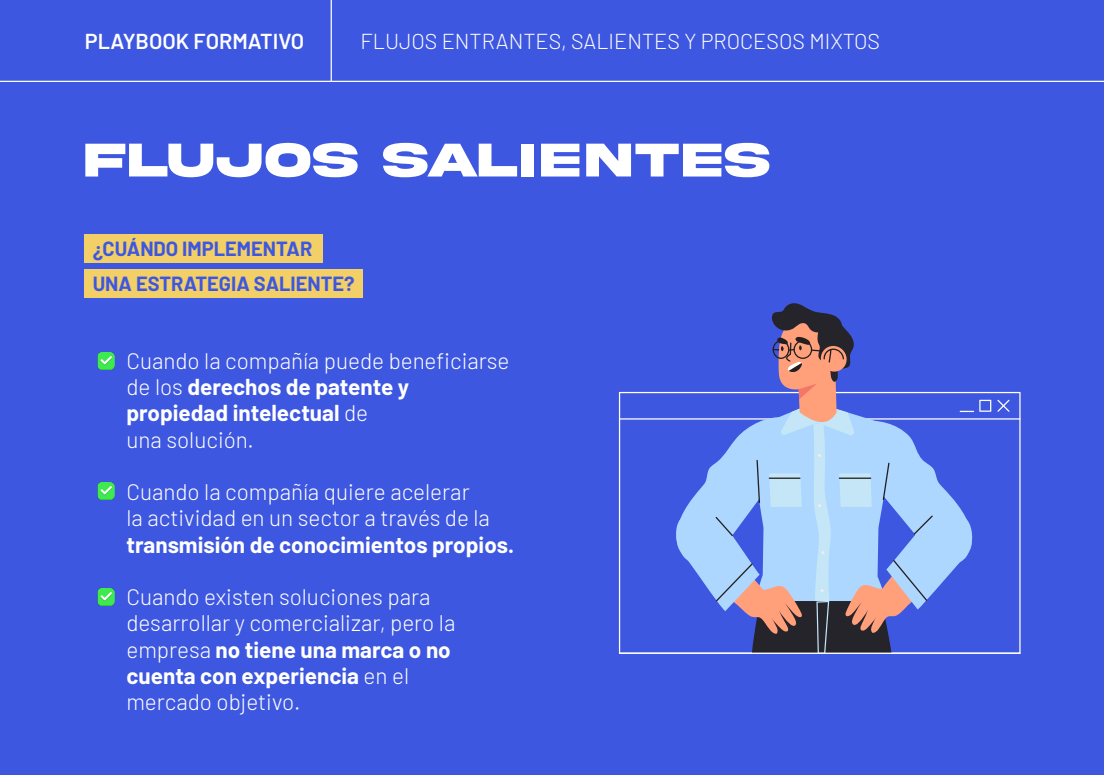
<style>
.page{position:relative;width:1104px;height:775px;background:#3e57e0}
.page>*{position:absolute;margin:0;border:0;box-sizing:border-box;transform-origin:0 0}
.t1{font:700 50px "Akira Expanded Super";letter-spacing:.055em;color:#fff}
.t2{font:300 22.5px/26.2px "Barlow";color:#fff}
.t3{font:700 22.5px "Barlow";color:#fff}
.t4{font:300 21.62px "Barlow";color:#fff}
.t5{font:600 21.62px "Barlow";color:#fff}
.t6{font:700 20px/35px "Barlow";color:#3e57e0}
.s1{font-weight:700}
</style>
<div class="page">
<hr style="left:0;top:81px;width:1104px;height:1px;background:#fff">
<hr style="left:331px;top:0;width:1px;height:81px;background:#fff">
<div style="left:84px;top:234px;width:239px;height:29px;background:#f2cf67"></div>
<div style="left:84px;top:269px;width:279px;height:29px;background:#f2cf67"></div>
<img style="left:98px;top:353px;width:17px;height:17px">
<img style="left:98px;top:483px;width:17px;height:17px">
<img style="left:98px;top:588px;width:17px;height:17px">
<svg style="left:619px;top:392px;width:401px;height:261px"></svg>
<hr style="left:619px;top:418px;width:401px;height:2px;background:#fff">
<svg style="left:997px;top:400px;width:12px;height:12px"></svg>
<svg style="left:671px;top:303px;width:320px;height:350px"></svg>
<hr style="left:619px;top:653px;width:401px;height:1px;background:#fff">
<p class="t5" style="left:85px;top:25px;width:221px">PLAYBOOK FORMATIVO</p>
<p class="t4" style="left:360px;top:26px;width:521px">FLUJOS ENTRANTES, SALIENTES Y PROCESOS MIXTOS</p>
<h1 class="t1" style="left:85px;top:137px;width:686px">FLUJOS SALIENTES</h1>
<p class="t6" style="left:93px;top:229px;width:263px">¿CUÁNDO IMPLEMENTAR<br>UNA ESTRATEGIA SALIENTE?</p>
<p class="t6" style="left:252px;top:264px;width:101px">ENTRANTE</p>
<p class="t2" style="left:126px;top:346px;width:385px">Cuando la compañía puede beneficiarse de los <span class="s1">derechos de patente y propiedad intelectual</span> de<br>una solución.</p>
<p class="t2" style="left:126px;top:477px;width:365px">Cuando la compañía quiere acelerar la actividad en un sector a través de la</p>
<p class="t3" style="left:126px;top:528px;width:389px">transmisión de conocimientos propios.</p>
<p class="t2" style="left:126px;top:582px;width:330px">Cuando existen soluciones para desarrollar y comercializar, pero la empresa <span class="s1">no tiene una marca o no cuenta con experiencia</span> en el mercado objetivo.</p>
</div>
